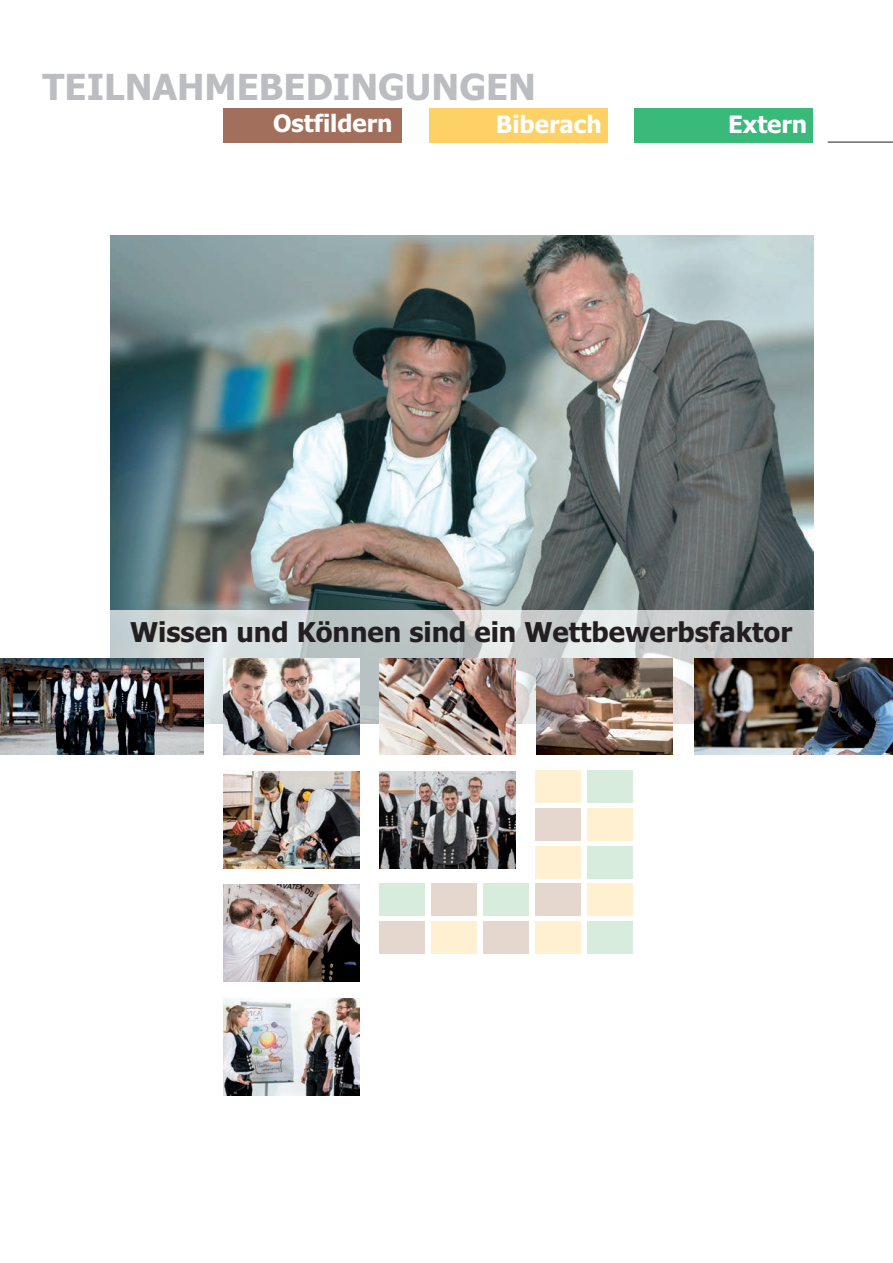
<style>
.page{position:relative;width:893px;height:1263px;background:#fff}
.page>*{position:absolute;margin:0;border:0;box-sizing:border-box;transform-origin:0 0}
.t1{font:700 36px "Tahoma";color:#bcbdc0}
.t2{font:700 27.3px "Tahoma";color:#231f20}
.t3{font:700 24px "Tahoma";color:#fff}
</style>
<div class="page">
<img style="left:110px;top:236px;width:703px;height:374px">
<img style="left:110px;top:610px;width:703px;height:114px">
<hr style="left:828px;top:142px;width:65px;height:1px;background:#231f20">
<div style="left:224px;top:109px;width:178px;height:34px;background:#a16f5c"></div>
<div style="left:635px;top:109px;width:178px;height:34px;background:#39b97a"></div>
<div style="left:429px;top:109px;width:179px;height:34px;background:#fed166"></div>
<img style="left:224px;top:658px;width:135px;height:97px">
<img style="left:0;top:658px;width:203px;height:97px">
<img style="left:380px;top:658px;width:136px;height:97px">
<img style="left:224px;top:771px;width:135px;height:97px">
<img style="left:380px;top:771px;width:136px;height:97px">
<img style="left:224px;top:885px;width:135px;height:97px">
<div style="left:483px;top:884px;width:45px;height:32px;background:#d8ecdd"></div>
<div style="left:587px;top:884px;width:46px;height:32px;background:#fef0d0"></div>
<div style="left:483px;top:921px;width:45px;height:33px;background:#e6d7ce"></div>
<div style="left:587px;top:921px;width:46px;height:33px;background:#d8ecdd"></div>
<img style="left:224px;top:998px;width:135px;height:97px">
<div style="left:535px;top:846px;width:45px;height:32px;background:#fef0d0"></div>
<div style="left:587px;top:846px;width:46px;height:32px;background:#d8ecdd"></div>
<div style="left:535px;top:884px;width:45px;height:32px;background:#e6d7ce"></div>
<div style="left:587px;top:808px;width:46px;height:32px;background:#fef0d0"></div>
<div style="left:535px;top:770px;width:45px;height:32px;background:#fef0d0"></div>
<div style="left:587px;top:770px;width:46px;height:32px;background:#d8ecdd"></div>
<div style="left:535px;top:808px;width:45px;height:32px;background:#e6d7ce"></div>
<div style="left:535px;top:921px;width:45px;height:33px;background:#fef0d0"></div>
<div style="left:379px;top:884px;width:46px;height:32px;background:#d8ecdd"></div>
<div style="left:379px;top:921px;width:46px;height:33px;background:#e6d7ce"></div>
<div style="left:431px;top:884px;width:46px;height:32px;background:#e6d7ce"></div>
<div style="left:431px;top:921px;width:46px;height:33px;background:#fef0d0"></div>
<img style="left:536px;top:658px;width:136px;height:97px">
<img style="left:694px;top:658px;width:199px;height:97px">
<h1 class="t1" style="left:43px;top:66px;width:495px">TEILNAHMEBEDINGUNGEN</h1>
<p class="t3" style="left:273px;top:110px;width:121px">Ostfildern</p>
<p class="t3" style="left:496px;top:111px;width:107px">Biberach</p>
<p class="t3" style="left:728px;top:111px;width:81px">Extern</p>
<p class="t2" style="left:130px;top:617px;width:664px">Wissen und Können sind ein Wettbewerbsfaktor</p>
</div>
